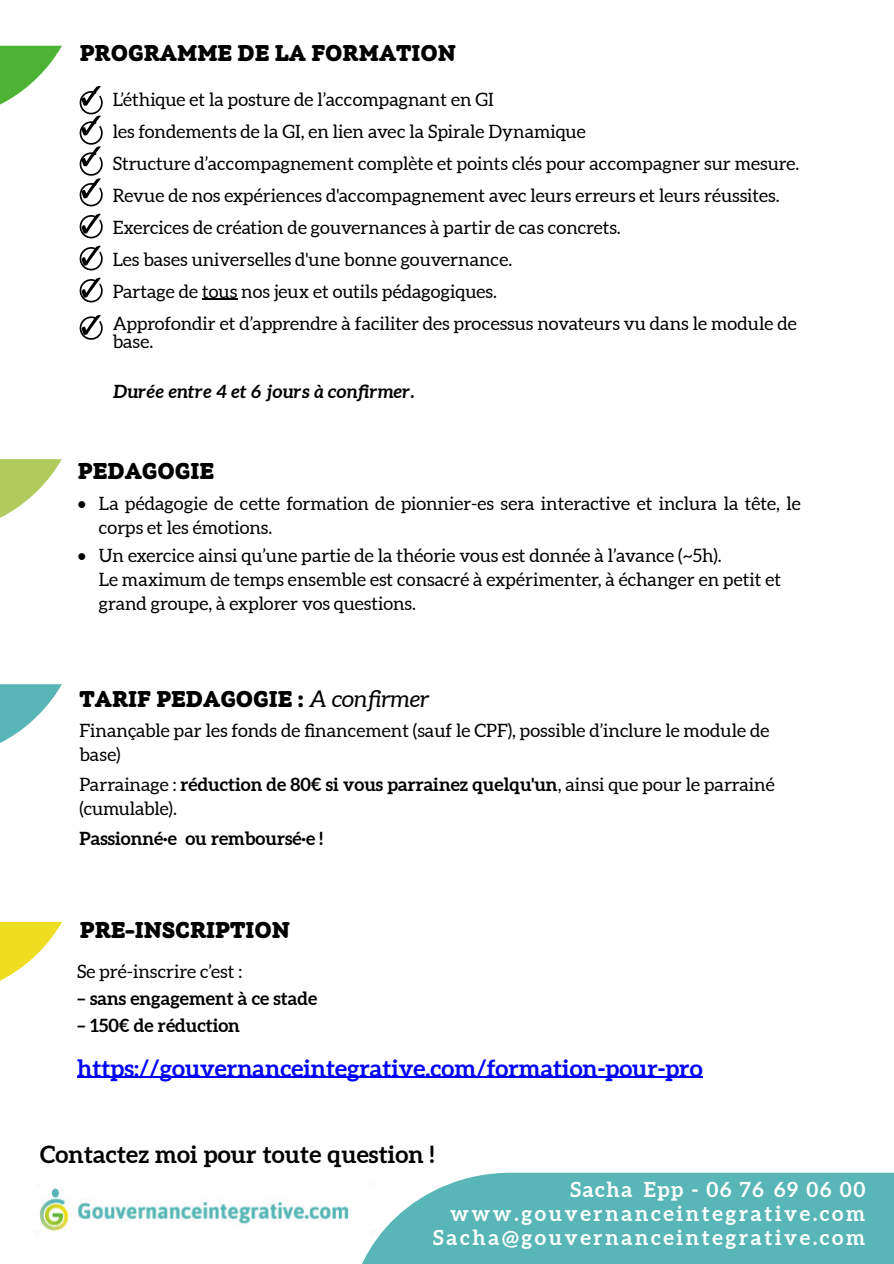
<style>
.page{position:relative;width:894px;height:1264px;background:#fff}
.page>*{position:absolute;margin:0;border:0;box-sizing:border-box;transform-origin:0 0}
.t1{font:700 24px "Aleo";color:#00f}
.t2{font:700 24px "Aleo";letter-spacing:.005em;color:#000}
.t3{font:900 23.2px "ALS Schlangeslab";color:#000}
.t4{font:900 23.1px "ALS Schlangeslab";color:#000}
.t5{font:700 21px/23.4px "Aleo";letter-spacing:.125em;color:#fff;text-align:right}
.t6{font:18.4px/32px "Aleo";color:#000}
.t7{font:700 18.4px "Aleo";color:#000}
.t8{font:italic 700 18.4px "Aleo";color:#000}
.s1{font-family:"Aleo";font-weight:400;font-style:italic}
.s2{font-weight:700}
</style>
<div class="page">
<svg style="left:80px;top:86px;width:23px;height:120px"></svg>
<svg style="left:80px;top:214px;width:23px;height:24px"></svg>
<svg style="left:80px;top:246px;width:23px;height:24px"></svg>
<svg style="left:80px;top:278px;width:23px;height:24px"></svg>
<svg style="left:80px;top:315px;width:23px;height:25px"></svg>
<hr style="left:202px;top:298px;width:35px;height:1px;background:#000">
<svg style="left:0;top:46px;width:62px;height:59px"></svg>
<svg style="left:0;top:459px;width:62px;height:59px"></svg>
<svg style="left:0;top:921px;width:62px;height:60px"></svg>
<hr style="left:77px;top:1076px;width:625px;height:2px;background:#00f">
<svg style="left:0;top:684px;width:62px;height:59px"></svg>
<svg style="left:362px;top:1172px;width:531px;height:91px;background:#63bbbb"></svg>
<img style="left:34px;top:1181px;width:343px;height:59px">
<p class="t4" style="left:80px;top:44px;width:378px">PROGRAMME DE LA FORMATION</p>
<p class="t6" style="left:113px;top:84px;width:688px">L’éthique et la posture de l’accompagnant en GI<br>les fondements de la GI, en lien avec la Spirale Dynamique<br>Structure d’accompagnement complète et points clés pour accompagner sur mesure.<br>Revue de nos expériences d'accompagnement avec leurs erreurs et leurs réussites.<br>Exercices de création de gouvernances à partir de cas concrets.<br>Les bases universelles d'une bonne gouvernance.<br>Partage de tous nos jeux et outils pédagogiques.<br>Approfondir et d’apprendre à faciliter des processus novateurs vu dans le module de</p>
<p class="t6" style="left:113px;top:326px;width:42px">base.</p>
<p class="t8" style="left:113px;top:383px;width:303px">Durée entre 4 et 6 jours à confirmer.</p>
<p class="t3" style="left:78px;top:461px;width:138px">PEDAGOGIE</p>
<p class="t6" style="left:99px;top:493px;width:703px;line-height:24px;text-indent:-21px">• La pédagogie de cette formation de pionnier-es sera interactive et inclura la tête, le corps et les émotions.</p>
<p class="t6" style="left:99px;top:544px;width:683px;line-height:24px;text-indent:-21px">• Un exercice ainsi qu’une partie de la théorie vous est donnée à l’avance (~5h).<br>Le maximum de temps ensemble est consacré à expérimenter, à échanger en petit et grand groupe, à explorer vos questions.</p>
<p class="t4" style="left:80px;top:688px;width:351px">TARIF PEDAGOGIE : <span class="s1">A confirmer</span></p>
<p class="t6" style="left:80px;top:719px;width:691px;line-height:24px">Finançable par les fonds de financement (sauf le CPF), possible d’inclure le module de base)</p>
<p class="t6" style="left:80px;top:773px;width:696px;line-height:24px">Parrainage : <span class="s2">réduction de 80€ si vous parrainez quelqu'un</span>, ainsi que pour le parrainé (cumulable).</p>
<p class="t7" style="left:80px;top:829px;width:245px">Passionné·e ou remboursé·e !</p>
<p class="t3" style="left:80px;top:919px;width:212px">PRE-INSCRIPTION</p>
<p class="t6" style="left:77px;top:955px;width:166px">Se pré-inscrire c’est :</p>
<p class="t7" style="left:77px;top:989px;width:241px">– sans engagement à ce stade</p>
<p class="t7" style="left:77px;top:1016px;width:164px">– 150€ de réduction</p>
<h1 class="t1" style="left:77px;top:1057px;width:626px">https://gouvernanceintegrative.com/formation-pour-pro</h1>
<h1 class="t2" style="left:40px;top:1143px;width:396px">Contactez moi pour toute question !</h1>
<p class="t5" style="left:450px;top:1178px;width:416px">Sacha Epp - 06 76 69 06 00 www.gouvernanceintegrative.com</p>
<p class="t5" style="left:433px;top:1226px;width:433px">Sacha@gouvernanceintegrative.com</p>
</div>
